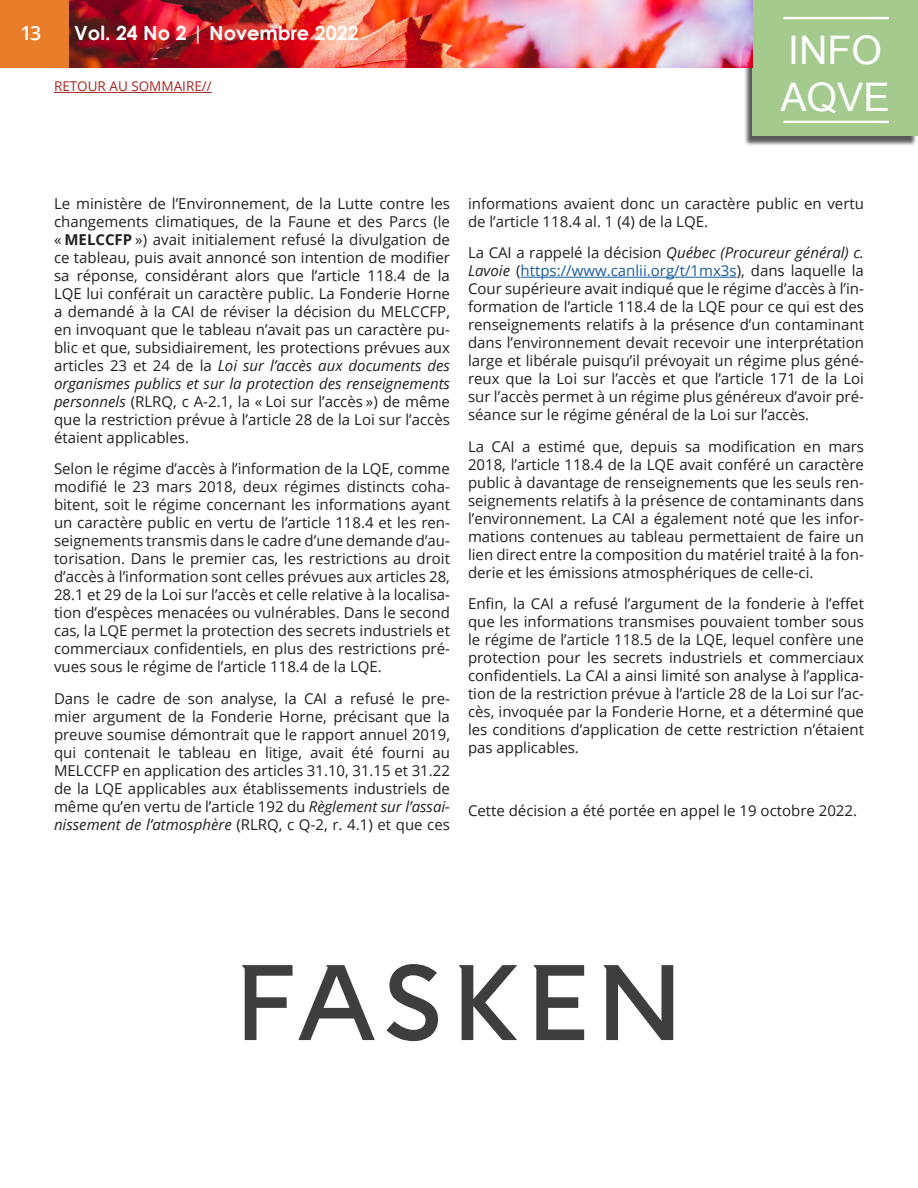
<style>
.page{position:relative;width:918px;height:1188px;background:#fff}
.page>*{position:absolute;margin:0;border:0;box-sizing:border-box;transform-origin:0 0}
.t1{font:39.3px/47.2px "Arial Unicode MS";color:#fff}
.t2{font:700 19.5px "Century Gothic";color:#fff}
.t3{font:600 19.5px "Open Sans";color:#fff}
.t4{font:15px/18px "Open Sans";color:#231f20;text-align:justify}
.t5{font:13.5px "Open Sans";color:#a52522}
.s1{font-weight:700}
.s2{font-style:italic}
.s3{color:#175d9e}
</style>
<div class="page">
<div style="left:744px;top:3px;width:174px;height:143px;background:#231f20;opacity:.75"></div>
<div style="left:752px;top:0;width:166px;height:136px;background:#a4ca8d"></div>
<hr style="left:784px;top:17px;width:105px;height:2px;background:#fff">
<hr style="left:784px;top:121px;width:105px;height:2px;background:#fff">
<img style="left:69px;top:0;width:683px;height:68px">
<div style="left:0;top:0;width:69px;height:68px;background:#ea7d29"></div>
<hr style="left:54px;top:92px;width:158px;height:1px;background:#a52522">
<hr style="left:521px;top:277px;width:216px;height:1px;background:#175d9e">
<svg style="left:533px;top:965px;width:51px;height:75px"></svg>
<svg style="left:242px;top:965px;width:133px;height:75px"></svg>
<svg style="left:603px;top:965px;width:70px;height:75px"></svg>
<svg style="left:459px;top:965px;width:58px;height:75px"></svg>
<svg style="left:386px;top:964px;width:52px;height:77px"></svg>
<h2 class="t3" style="left:21px;top:19px;width:22px">13</h2>
<h2 class="t2" style="left:74px;top:18px;width:286px">Vol. 24 No 2 | Novembre 2022</h2>
<p class="t5" style="left:54px;top:77px;width:159px">RETOUR AU SOMMAIRE//</p>
<h1 class="t1" style="left:780px;top:25px;width:111px">INFO<br>AQVE</h1>
<p class="t4" style="left:54px;top:194px;width:398px">Le ministère de l’Environnement, de la Lutte contre les changements climatiques, de la Faune et des Parcs (le « <span class="s1">MELCCFP</span> ») avait initialement refusé la divulgation de ce tableau, puis avait annoncé son intention de modifier sa réponse, considérant alors que l’article 118.4 de la LQE lui conférait un caractère public. La Fonderie Horne a demandé à la CAI de réviser la décision du MELCCFP, en invoquant que le tableau n’avait pas un caractère pu&shy;blic et que, subsidiairement, les protections prévues aux articles 23 et 24 de la <span class="s2">Loi sur l’accès aux documents des organismes publics et sur la protection des renseignements personnels</span> (RLRQ, c A-2.1, la « Loi sur l’accès ») de même que la restriction prévue à l’article 28 de la Loi sur l’accès étaient applicables.</p>
<p class="t4" style="left:54px;top:459px;width:398px">Selon le régime d’accès à l’information de la LQE, comme modifié le 23 mars 2018, deux régimes distincts coha&shy;bitent, soit le régime concernant les informations ayant un caractère public en vertu de l’article 118.4 et les ren&shy;seignements transmis dans le cadre d’une demande d’au&shy;torisation. Dans le premier cas, les restrictions au droit d’accès à l’information sont celles prévues aux articles 28, 28.1 et 29 de la Loi sur l’accès et celle relative à la localisa&shy;tion d’espèces menacées ou vulnérables. Dans le second cas, la LQE permet la protection des secrets industriels et commerciaux confidentiels, en plus des restrictions pré&shy;vues sous le régime de l’article 118.4 de la LQE.</p>
<p class="t4" style="left:54px;top:689px;width:398px">Dans le cadre de son analyse, la CAI a refusé le pre&shy;mier argument de la Fonderie Horne, précisant que la preuve soumise démontrait que le rapport annuel 2019, qui contenait le tableau en litige, avait été fourni au MELCCFP en application des articles 31.10, 31.15 et 31.22 de la LQE applicables aux établissements industriels de même qu’en vertu de l’article 192 du <span class="s2">Règlement sur l’assai&shy;nissement de l’atmosphère</span> (RLRQ, c Q-2, r. 4.1) et que ces</p>
<p class="t4" style="left:468px;top:194px;width:397px">informations avaient donc un caractère public en vertu de l’article 118.4 al. 1 (4) de la LQE.</p>
<p class="t4" style="left:468px;top:243px;width:398px">La CAI a rappelé la décision <span class="s2">Québec (Procureur général) c.<br>Lavoie</span> (<span class="s3">https://www.canlii.org/t/1mx3s</span>), dans laquelle la Cour supérieure avait indiqué que le régime d’accès à l’in&shy;formation de l’article 118.4 de la LQE pour ce qui est des renseignements relatifs à la présence d’un contaminant dans l’environnement devait recevoir une interprétation large et libérale puisqu’il prévoyait un régime plus géné&shy;reux que la Loi sur l’accès et que l’article 171 de la Loi sur l’accès permet à un régime plus généreux d’avoir pré&shy;séance sur le régime général de la Loi sur l’accès.</p>
<p class="t4" style="left:468px;top:437px;width:398px">La CAI a estimé que, depuis sa modification en mars 2018, l’article 118.4 de la LQE avait conféré un caractère public à davantage de renseignements que les seuls ren&shy;seignements relatifs à la présence de contaminants dans l’environnement. La CAI a également noté que les infor&shy;mations contenues au tableau permettaient de faire un lien direct entre la composition du matériel traité à la fon&shy;derie et les émissions atmosphériques de celle-ci.</p>
<p class="t4" style="left:468px;top:594px;width:398px">Enfin, la CAI a refusé l’argument de la fonderie à l’effet que les informations transmises pouvaient tomber sous le régime de l’article 118.5 de la LQE, lequel confère une protection pour les secrets industriels et commerciaux confidentiels. La CAI a ainsi limité son analyse à l’applica&shy;tion de la restriction prévue à l’article 28 de la Loi sur l’ac&shy;cès, invoquée par la Fonderie Horne, et a déterminé que les conditions d’application de cette restriction n’étaient pas applicables.</p>
<p class="t4" style="left:468px;top:801px;width:391px">Cette décision a été portée en appel le 19 octobre 2022.</p>
</div>
